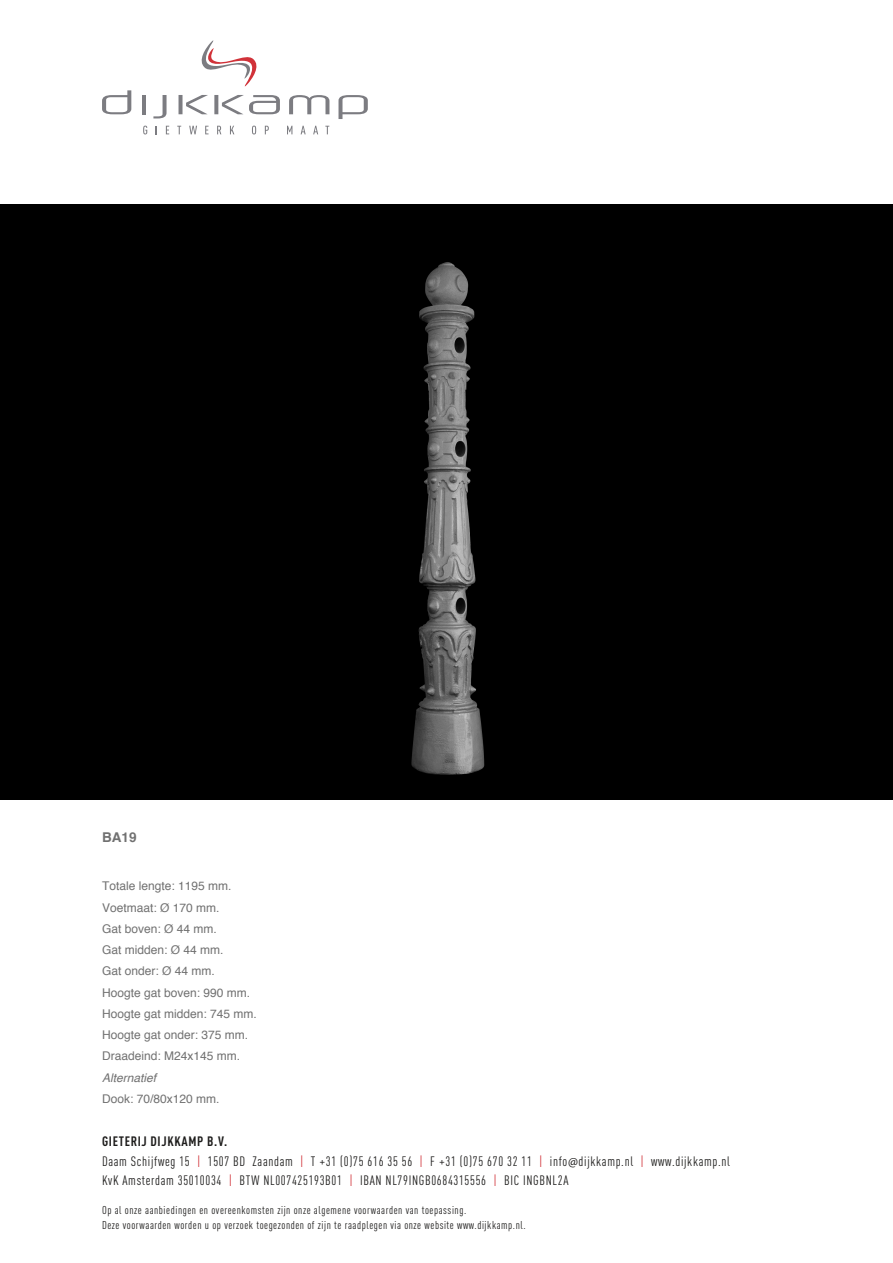
<style>
.page{position:relative;width:893px;height:1263px;background:#fff}
.page>*{position:absolute;margin:0;border:0;box-sizing:border-box;transform-origin:0 0}
.t1{font:13.5px/19.5px "DIN Cond";letter-spacing:.05em;color:#1d1c1b}
.t2{font:700 13.5px "Helvetica";color:#717171}
.t3{font:12px/21.3px "Helvetica";color:#717171}
.t4{font:italic 12px "Helvetica";color:#717171}
.t5{font:11.25px/15px "DIN Cond";letter-spacing:.05em;color:#1d1c1b}
.s1{font-weight:700}
.s2{color:#d13239}
.s3{font-family:"Myriad Pro"}
</style>
<div class="page">
<svg style="left:143px;top:126px;width:4px;height:8px"></svg>
<svg style="left:166px;top:126px;width:3px;height:8px"></svg>
<svg style="left:177px;top:126px;width:4px;height:8px"></svg>
<svg style="left:189px;top:126px;width:8px;height:8px"></svg>
<svg style="left:205px;top:126px;width:4px;height:8px"></svg>
<svg style="left:217px;top:126px;width:4px;height:8px"></svg>
<svg style="left:230px;top:126px;width:4px;height:8px"></svg>
<svg style="left:252px;top:126px;width:4px;height:8px"></svg>
<svg style="left:265px;top:126px;width:4px;height:8px"></svg>
<svg style="left:287px;top:126px;width:5px;height:8px"></svg>
<svg style="left:301px;top:126px;width:5px;height:8px"></svg>
<svg style="left:313px;top:126px;width:5px;height:8px"></svg>
<svg style="left:325px;top:126px;width:4px;height:8px"></svg>
<svg style="left:289px;top:95px;width:40px;height:19px"></svg>
<svg style="left:339px;top:95px;width:29px;height:24px"></svg>
<svg style="left:102px;top:90px;width:29px;height:24px"></svg>
<svg style="left:179px;top:95px;width:29px;height:19px"></svg>
<svg style="left:214px;top:95px;width:66px;height:19px"></svg>
<svg style="left:153px;top:95px;width:14px;height:23px"></svg>
<svg style="left:201px;top:40px;width:56px;height:47px"></svg>
<hr style="left:142px;top:95px;width:4px;height:19px;background:#7c7c81">
<div style="left:0;top:204px;width:893px;height:595px;background:#000"></div>
<p class="t2" style="left:102px;top:826px;width:36px">BA19</p>
<p class="t3" style="left:102px;top:876px;width:131px">Totale lengte: 1195 mm.<br>Voetmaat: Ø 170 mm.</p>
<p class="t3" style="left:102px;top:918px;width:156px">Gat boven: Ø 44 mm.<br>Gat midden: Ø 44 mm.<br>Gat onder: Ø 44 mm.<br>Hoogte gat boven: 990 mm.<br>Hoogte gat midden: 745 mm.<br>Hoogte gat onder: 375 mm.</p>
<p class="t3" style="left:102px;top:1046px;width:140px">Draadeind: M24x145 mm.</p>
<p class="t4" style="left:102px;top:1068px;width:56px">Alternatief</p>
<p class="t3" style="left:102px;top:1088px;width:119px">Dook: 70/80x120 mm.</p>
<p class="t1" style="left:102px;top:1131px;width:629px"><span class="s1">GIETERIJ DIJKKAMP B.V.<br></span>Daam Schijfweg 15 <span class="s2">|</span> 1507 BD Zaandam <span class="s2">|</span> T +31 (0)75 616 35 56 <span class="s2">|</span> F +31 (0)75 670 32 11 <span class="s2">|</span> info<span class="s3">@</span>dijkkamp.nl <span class="s2">|</span> www.dijkkamp.nl<br>KvK Amsterdam 35010034 <span class="s2">|</span> BTW NL007425193B01 <span class="s2">|</span> IBAN NL79INGB0684315556 <span class="s2">|</span> BIC INGBNL2A</p>
<p class="t5" style="left:102px;top:1202px;width:425px">Op al onze aanbiedingen en overeenkomsten zijn onze algemene voorwaarden van toepassing.<br>Deze voorwaarden worden u op verzoek toegezonden of zijn te raadplegen via onze website www.dijkkamp.nl.</p>
</div>
